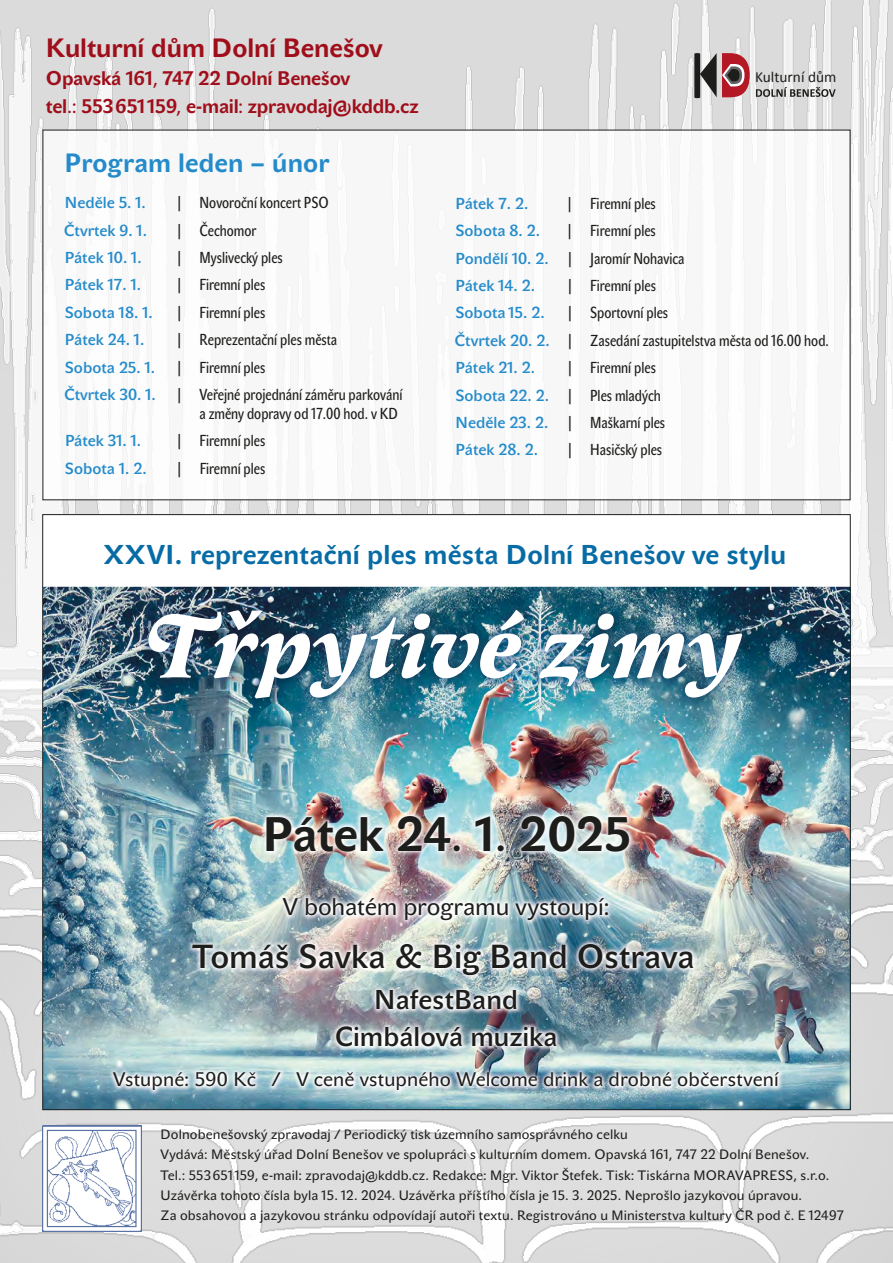
<style>
.page{position:relative;width:893px;height:1263px;background:#fff}
.page>*{position:absolute;margin:0;border:0;box-sizing:border-box;transform-origin:0 0}
.t1{font:italic 700 90px "Latienne Swa TCE";letter-spacing:.005em;color:#fff}
.t2{font:600 48px "John Sans";letter-spacing:-.005em;color:#1d1d1b}
.t3{font:500 33px "John Sans";letter-spacing:.01em;color:#1d1d1b}
.t4{font:600 27px "John Sans";letter-spacing:.01em;color:#076ca5}
.t5{font:500 27px/36.6px "John Sans";letter-spacing:.005em;color:#1d1d1b;text-align:center}
.t6{font:600 26.25px "John Sans";letter-spacing:-.005em;color:#9f0e1a}
.t7{font:600 26.25px "John Sans";letter-spacing:.005em;color:#248bcb}
.t8{font:24px "John Sans";letter-spacing:-.005em;color:#1d1d1b}
.t9{font:600 19.5px/27.6px "John Sans";letter-spacing:-.01em;color:#9f0e1a}
.t10{font:19.5px "John Sans";letter-spacing:.01em;color:#1d1d1b}
.t11{font:15.75px/27.5px "John Sans Condensed";color:#1d1d1b}
.t12{font:500 15.75px "John Sans";color:#248bcb}
.t13{font:15.3px "Calibri";color:#1d1d1b}
.t14{font:13.5px/20.2px "John Sans";letter-spacing:.01em;color:#1d1d1b}
.s1{font-weight:400}
.s2{font-family:"John Sans";font-weight:500;color:#248bcb}
</style>
<div class="page">
<img style="left:0;top:0;width:893px;height:1263px">
<img style="left:43px;top:1125px;width:99px;height:106px">
<svg style="left:694px;top:53px;width:56px;height:45px;background:#966b6e"></svg>
<svg style="left:756px;top:87px;width:80px;height:10px"></svg>
<div style="left:43px;top:130px;width:807px;height:370px;background:#f7f7f7"></div>
<div style="left:43px;top:515px;width:807px;height:595px;background:#fff"></div>
<img style="left:45px;top:587px;width:803px;height:521px">
<img style="left:108px;top:810px;width:676px;height:286px">
<img style="left:137px;top:598px;width:616px;height:112px">
<h3 class="t6" style="left:46px;top:32px;width:338px">Kulturní dům Dolní Benešov</h3>
<h3 class="t9" style="left:46px;top:65px;width:374px">Opavská 161<span class="s1">,</span> 747 22 Dolní Benešov<br>tel<span class="s1">.:</span> 553651 159<span class="s1">,</span> e‑mail<span class="s1">:</span> zpravodaj@kddb.cz</h3>
<h3 class="t7" style="left:64px;top:147px;width:266px">Program leden – únor</h3>
<p class="t12" style="left:65px;top:193px;width:82px">Neděle 5. 1.</p>
<p class="t11" style="left:177px;top:189px;width:153px">| Novoroční koncert PSO</p>
<p class="t12" style="left:64px;top:221px;width:85px">Čtvrtek 9. 1.</p>
<p class="t11" style="left:177px;top:217px;width:81px">| Čechomor</p>
<p class="t12" style="left:65px;top:248px;width:78px">Pátek 10. 1.</p>
<p class="t11" style="left:177px;top:244px;width:107px">| Myslivecký ples</p>
<p class="t12" style="left:65px;top:276px;width:78px">Pátek 17. 1.</p>
<p class="t11" style="left:177px;top:271px;width:90px">| Firemní ples</p>
<p class="t12" style="left:65px;top:303px;width:89px">Sobota 18. 1.</p>
<p class="t11" style="left:177px;top:299px;width:90px">| Firemní ples</p>
<p class="t12" style="left:65px;top:330px;width:81px">Pátek 24. 1.</p>
<p class="t11" style="left:177px;top:326px;width:162px">| Reprezentační ples města</p>
<p class="t12" style="left:65px;top:358px;width:92px">Sobota 25. 1.</p>
<p class="t11" style="left:177px;top:354px;width:90px">| Firemní ples</p>
<p class="t12" style="left:64px;top:385px;width:93px">Čtvrtek 30. 1.</p>
<p class="t11" style="left:200px;top:385px;width:204px;line-height:18.9px;text-indent:-23px">| Veřejné projednání záměru parkování a změny dopravy od 17.00 hod. v KD</p>
<p class="t12" style="left:65px;top:431px;width:78px">Pátek 31. 1.</p>
<p class="t11" style="left:177px;top:427px;width:90px">| Firemní ples</p>
<p class="t12" style="left:65px;top:459px;width:83px">Sobota 1. 2.</p>
<p class="t11" style="left:177px;top:455px;width:90px">| Firemní ples</p>
<p class="t13" style="left:755px;top:68px;width:83px">Kulturní dům</p>
<p class="t12" style="left:455px;top:194px;width:74px">Pátek 7. 2.</p>
<p class="t11" style="left:568px;top:190px;width:90px">| Firemní ples</p>
<p class="t12" style="left:455px;top:221px;width:86px">Sobota 8. 2.</p>
<p class="t11" style="left:456px;top:217px;width:231px;text-indent:112px">| Firemní ples<br><span class="s2">Pondělí 10. 2.</span> | Jaromír Nohavica</p>
<p class="t12" style="left:456px;top:276px;width:81px">Pátek 14. 2.</p>
<p class="t11" style="left:568px;top:272px;width:90px">| Firemní ples</p>
<p class="t12" style="left:455px;top:303px;width:91px">Sobota 15. 2.</p>
<p class="t11" style="left:455px;top:299px;width:376px;text-indent:113px">| Sportovní ples<br><span class="s2">Čtvrtek 20. 2.</span> | Zasedání zastupitelstva města od 16.00 hod.</p>
<p class="t12" style="left:456px;top:358px;width:81px">Pátek 21. 2.</p>
<p class="t11" style="left:455px;top:354px;width:211px;text-indent:112px">| Firemní ples<br><span class="s2">Sobota 22. 2.</span> | Ples mladých<br><span class="s2">Neděle 23. 2.</span> | Maškarní ples</p>
<p class="t12" style="left:456px;top:440px;width:84px">Pátek 28. 2.</p>
<p class="t11" style="left:568px;top:436px;width:96px">| Hasičský ples</p>
<h3 class="t4" style="left:104px;top:538px;width:684px">XXVI. reprezentační ples města Dolní Benešov ve stylu</h3>
<h1 class="t1" style="left:143px;top:588px;width:599px">Třpytivé zimy</h1>
<h2 class="t2" style="left:262px;top:805px;width:370px">Pátek 24<span class="s1">.</span> 1<span class="s1">.</span> 2025</h2>
<h3 class="t8" style="left:283px;top:892px;width:328px">V bohatém programu vystoupí:</h3>
<h3 class="t3" style="left:192px;top:937px;width:504px">Tomáš Savka &amp; Big Band Ostrava</h3>
<h3 class="t5" style="left:335px;top:982px;width:224px">NafestBand<br>Cimbálová muzika</h3>
<h3 class="t10" style="left:113px;top:1068px;width:667px">Vstupné: 590 Kč / V ceně vstupného Welcome drink a drobné občerstvení</h3>
<p class="t14" style="left:160px;top:1124px;width:685px">Dolnobenešovský zpravodaj / Periodický tisk územního samosprávného celku<br>Vydává: Městský úřad Dolní Benešov ve spolupráci s kulturním domem. Opavská 161, 747 22 Dolní Benešov.<br>Tel.: 553651159, e-‑mail: zpravodaj@kddb.cz. Redakce: Mgr. Viktor Štefek. Tisk: Tiskárna MORAVAPRESS, s.r.o.<br>Uzávěrka tohoto čísla byla 15. 12. 2024. Uzávěrka příštího čísla je 15. 3. 2025. Neprošlo jazykovou úpravou.<br>Za obsahovou a jazykovou stránku odpovídají autoři textu. Registrováno u Ministerstva kultury ČR pod č. E 12497</p>
</div>
